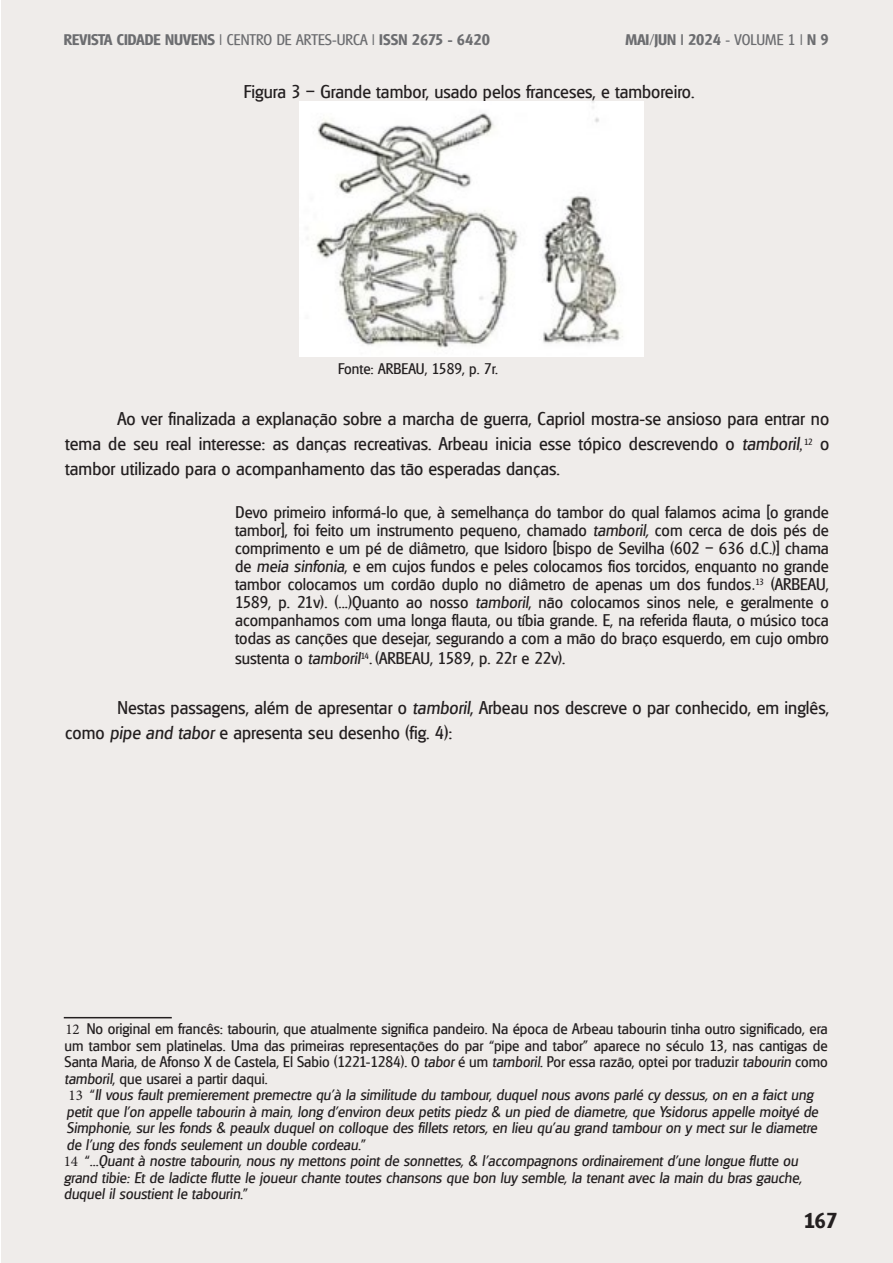
<style>
.page{position:relative;width:893px;height:1263px;background:#fff}
.page>*{position:absolute;margin:0;border:0;box-sizing:border-box;transform-origin:0 0}
.t1{font:700 21px "Glasgow";color:#231f20}
.t2{font:18px/25.2px "Glasgow";color:#231f20;text-align:justify}
.t3{font:16.5px/18px "Glasgow";color:#231f20;text-align:justify}
.t4{font:italic 15px "Glasgow";color:#231f20}
.t5{font:15px "Glasgow";color:#231f20}
.t6{font:700 15px "Glasgow";color:#6c6d70}
.s1{font-weight:400}
.s2{font-style:italic}
.s3{font-family:"Times New Roman";font-style:italic}
.s4{font-family:"Times New Roman"}
.s5{font-family:"Minion Pro"}
.s6{font-family:"Minion Pro";font-style:normal}
.s7{font-style:normal}
</style>
<div class="page">
<div style="left:2px;top:0;width:891px;height:1263px;background:#efecea"></div>
<img style="left:299px;top:101px;width:344px;height:255px">
<hr style="left:64px;top:1017px;width:108px;height:1px;background:#231f20">
<p class="t6" style="left:64px;top:30px;width:428px">REVISTA CIDADE NUVENS <span class="s1">| CENTRO DE ARTES-URCA |</span> ISSN 2675 - 6420</p>
<p class="t6" style="left:626px;top:30px;width:205px">MAI/JUN | 2024 <span class="s1">- VOLUME 1 |</span> N 9</p>
<p class="t2" style="left:244px;top:79px;width:452px">Figura 3 – Grande tambor, usado pelos franceses, e tamboreiro.</p>
<p class="t5" style="left:338px;top:360px;width:161px">Fonte: ARBEAU, 1589, p. 7r.</p>
<p class="t2" style="left:65px;top:405px;width:765px;text-indent:52px">Ao ver finalizada a explanação sobre a marcha de guerra, Capriol mostra-se ansioso para entrar no tema de seu real interesse: as danças recreativas. Arbeau inicia esse tópico descrevendo o <span class="s2">tamboril</span><span class="s3">,</span><sup>12</sup> o tambor utilizado para o acompanhamento das tão esperadas danças.</p>
<p class="t3" style="left:235px;top:503px;width:595px">Devo primeiro informá-lo que, à semelhança do tambor do qual falamos acima [o grande tambor], foi feito um instrumento pequeno, chamado <span class="s2">tamboril,</span> com cerca de dois pés de comprimento e um pé de diâmetro, que Isidoro [bispo de Sevilha (602 – 636 d.C.)] chama de <span class="s2">meia sinfonia</span>, e em cujos fundos e peles colocamos fios torcidos, enquanto no grande tambor colocamos um cordão duplo no diâmetro de apenas um dos fundos<span class="s4">.</span><sup>13</sup> (ARBEAU, 1589, p. 21v). (...)Quanto ao nosso <span class="s2">tamboril</span>, não colocamos sinos nele, e geralmente o acompanhamos com uma longa flauta, ou tíbia grande. E, na referida flauta, o músico toca todas as canções que desejar, segurando a com a mão do braço esquerdo, em cujo ombro</p>
<p class="t3" style="left:235px;top:649px;width:332px">sustenta o <span class="s2">tamboril</span><sup>14</sup><span class="s2">.</span> (ARBEAU, 1589, p. 22r e 22v).</p>
<p class="t2" style="left:65px;top:695px;width:765px;text-indent:52px">Nestas passagens, além de apresentar o <span class="s2">tamboril</span>, Arbeau nos descreve o par conhecido, em inglês, como <span class="s2">pipe and tabor</span> e apresenta seu desenho (fig. 4):</p>
<p class="t5" style="left:65px;top:1020px;width:764px"><span class="s5">12</span> No original em francês: tabourin, que atualmente significa pandeiro. Na época de Arbeau tabourin tinha outro significado, era</p>
<p class="t5" style="left:64px;top:1036px;width:765px">um tambor sem platinelas. Uma das primeiras representações do par “pipe and tabor” aparece no século 13, nas cantigas de</p>
<p class="t5" style="left:64px;top:1053px;width:765px">Santa Maria, de Afonso X de Castela, El Sabio (1221-1284). O <span class="s2">tabor</span> é um <span class="s2">tamboril</span>. Por essa razão, optei por traduzir <span class="s2">tabourin</span> como</p>
<p class="t5" style="left:64px;top:1069px;width:205px"><span class="s2">tamboril</span>, que usarei a partir daqui.</p>
<p class="t4" style="left:68px;top:1086px;width:746px"><span class="s6">13</span> <span class="s7">“</span>Il vous fault premierement premectre qu'à la similitude du tambour, duquel nous avons parlé cy dessus, on en a faict ung</p>
<p class="t4" style="left:66px;top:1102px;width:753px">petit que l'on appelle tabourin à main, long d'environ deux petits piedz &amp; un pied de diametre, que Ysidorus appelle moityé de</p>
<p class="t4" style="left:66px;top:1119px;width:752px">Simphonie, sur les fonds &amp; peaulx duquel on colloque des fillets retors, en lieu qu'au grand tambour on y mect sur le diametre</p>
<p class="t4" style="left:66px;top:1135px;width:301px">de l'ung des fonds seulement un double cordeau.<span class="s7">”</span></p>
<p class="t4" style="left:64px;top:1152px;width:736px"><span class="s6">14</span> <span class="s7">“</span>...Quant à nostre tabourin, nous ny mettons point de sonnettes, &amp; l'accompagnons ordinairement d'une longue flutte ou</p>
<p class="t4" style="left:64px;top:1168px;width:740px">grand tibie: Et de ladicte flutte le joueur chante toutes chansons que bon luy semble, la tenant avec la main du bras gauche,</p>
<p class="t4" style="left:64px;top:1185px;width:186px">duquel il soustient le tabourin.<span class="s7">”</span></p>
<p class="t1" style="left:804px;top:1208px;width:35px">167</p>
</div>
